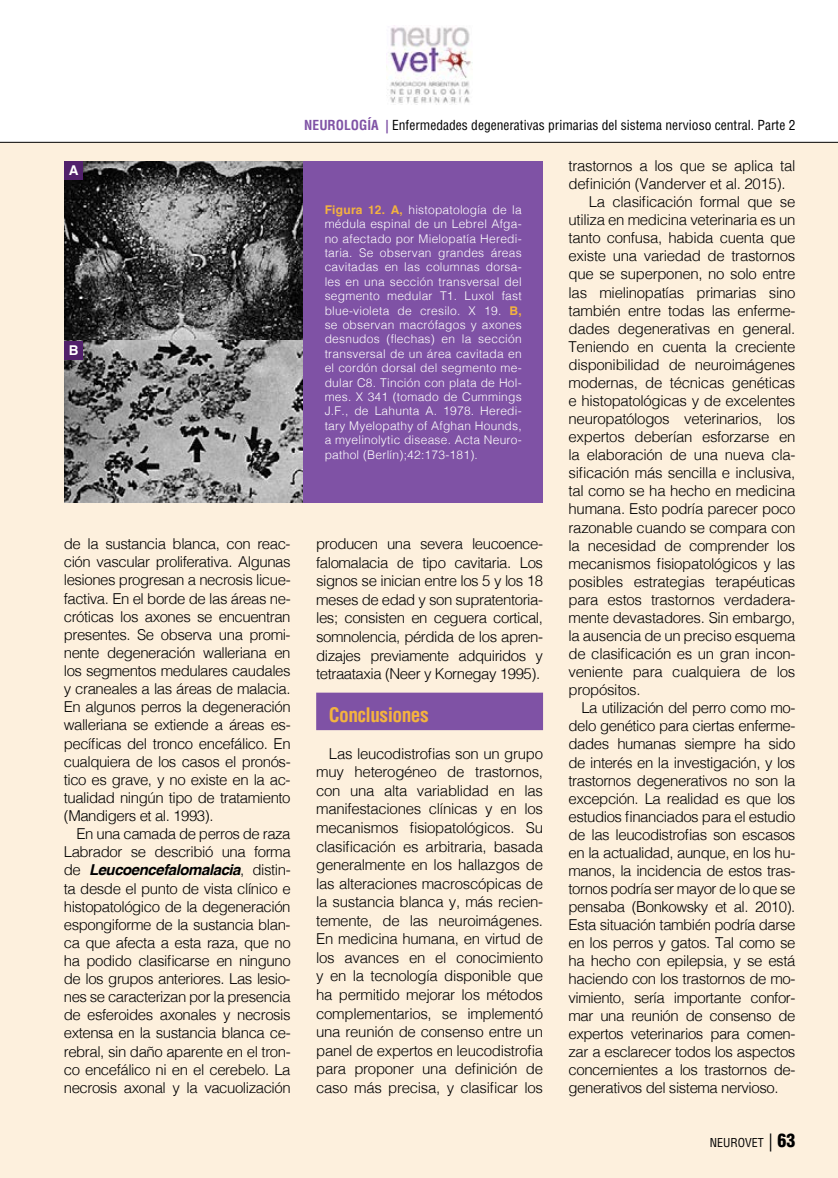
<style>
.page{position:relative;width:838px;height:1178px;background:#fff}
.page>*{position:absolute;margin:0;border:0;box-sizing:border-box;transform-origin:0 0}
.t1{font:700 condensed 19.5px "Helvetica";letter-spacing:-.03em;color:#f4b33f}
.t2{font:300 15px/18.1px "Helvetica";letter-spacing:-.02em;color:#000;text-align:justify}
.t3{font:condensed 13.5px "Helvetica";color:#000}
.t4{font:700 13.5px "Helvetica";color:#fff}
.t5{font:300 12px/14.4px "Helvetica";letter-spacing:.02em;color:#fff;text-align:justify}
.t6{font:condensed 12px "Helvetica";color:#000}
.s1{font-weight:700;font-style:italic}
.s2{font-weight:700;color:#7f52a5}
.s3{font-weight:700;color:#f4b33f}
.s4{font-size:18px}
.s5{font-weight:900;font-size:18px}
</style>
<div class="page">
<div style="left:0;top:142px;width:838px;height:1036px;background:#fdf0dd"></div>
<img style="left:387px;top:27px;width:85px;height:78px">
<hr style="left:0;top:142px;width:838px;height:1px;background:#000">
<div style="left:316px;top:693px;width:227px;height:37px;background:#7f52a5"></div>
<img style="left:65px;top:161px;width:238px;height:341px">
<div style="left:65px;top:161px;width:18px;height:18px;background:#51206b"></div>
<div style="left:65px;top:341px;width:18px;height:18px;background:#51206b"></div>
<div style="left:303px;top:161px;width:240px;height:341px;background:#7f52a5"></div>
<p class="t4" style="left:69px;top:159px;width:11px">A</p>
<p class="t4" style="left:69px;top:339px;width:11px">B</p>
<p class="t2" style="left:64px;top:534px;width:228px">de la sustancia blanca, con reac&shy;ción vascular proliferativa. Algunas lesiones progresan a necrosis licue&shy;factiva. En el borde de las áreas ne&shy;cróticas los axones se encuentran presentes. Se observa una promi&shy;nente degeneración walleriana en los segmentos medulares caudales y craneales a las áreas de malacia.<br>En algunos perros la degeneración walleriana se extiende a áreas es&shy;pecíficas del tronco encefálico. En cualquiera de los casos el pronós&shy;tico es grave, y no existe en la ac&shy;tualidad ningún tipo de tratamiento (Mandigers et al. 1993).</p>
<p class="t2" style="left:64px;top:824px;width:228px;text-indent:13px">En una camada de perros de raza Labrador se describió una forma de <span class="s1">Leucoencefalomalacia</span>, distin&shy;ta desde el punto de vista clínico e histopatológico de la degeneración espongiforme de la sustancia blan&shy;ca que afecta a esta raza, que no ha podido clasificarse en ninguno de los grupos anteriores. Las lesio&shy;nes se caracterizan por la presencia de esferoides axonales y necrosis extensa en la sustancia blanca ce&shy;rebral, sin daño aparente en el tron&shy;co encefálico ni en el cerebelo. La necrosis axonal y la vacuolización</p>
<p class="t3" style="left:304px;top:116px;width:492px"><span class="s2">NEUROLOGÍA |</span> Enfermedades degenerativas primarias del sistema nervioso central. Parte 2</p>
<p class="t5" style="left:325px;top:201px;width:199px"><span class="s3">Figura 12. A,</span> histopatología de la médula espinal de un Lebrel Afga&shy;no afectado por Mielopatía Heredi&shy;taria. Se observan grandes áreas cavitadas en las columnas dorsa&shy;les en una sección transversal del segmento medular T1. Luxol fast blue-violeta de cresilo. X 19. <span class="s3">B, </span>se observan macrófagos y axones desnudos (flechas) en la sección transversal de un área cavitada en el cordón dorsal del segmento me&shy;dular C8. Tinción con plata de Hol&shy;mes. X 341 (tomado de Cummings J.F., de Lahunta A. 1978. Heredi&shy;tary Myelopathy of Afghan Hounds, a myelinolytic disease. Acta Neuro&shy;pathol (Berlín);42:173-181).</p>
<p class="t2" style="left:316px;top:533px;width:228px;line-height:18.6px">producen una severa leucoence&shy;falomalacia de tipo cavitaria. Los signos se inician entre los 5 y los 18 meses de edad y son supratentoria&shy;les; consisten en ceguera cortical, somnolencia, pérdida de los apren&shy;dizajes previamente adquiridos y tetraataxia (Neer y Kornegay 1995).</p>
<h1 class="t1" style="left:329px;top:702px;width:101px">Conclusiones</h1>
<p class="t2" style="left:316px;top:743px;width:228px;line-height:18.6px;text-indent:13px">Las leucodistrofias son un grupo muy heterogéneo de trastornos, con una alta variablidad en las manifestaciones clínicas y en los mecanismos fisiopatológicos. Su clasificación es arbitraria, basada generalmente en los hallazgos de las alteraciones macroscópicas de la sustancia blanca y, más recien&shy;temente, de las neuroimágenes.<br>En medicina humana, en virtud de los avances en el conocimiento y en la tecnología disponible que ha permitido mejorar los métodos complementarios, se implementó una reunión de consenso entre un panel de expertos en leucodistrofia para proponer una definición de caso más precisa, y clasificar los</p>
<p class="t2" style="left:568px;top:155px;width:228px">trastornos a los que se aplica tal</p>
<p class="t2" style="left:568px;top:174px;width:218px">definición (Vanderver et al. 2015).</p>
<p class="t2" style="left:589px;top:192px;width:208px">La clasificación formal que se</p>
<p class="t2" style="left:568px;top:210px;width:228px">utiliza en medicina veterinaria es un</p>
<p class="t2" style="left:568px;top:228px;width:228px">tanto confusa, habida cuenta que</p>
<p class="t2" style="left:568px;top:246px;width:228px">existe una variedad de trastornos</p>
<p class="t2" style="left:568px;top:264px;width:228px">que se superponen, no solo entre</p>
<p class="t2" style="left:568px;top:282px;width:228px">las mielinopatías primarias sino</p>
<p class="t2" style="left:568px;top:300px;width:228px">también entre todas las enferme-</p>
<p class="t2" style="left:568px;top:318px;width:228px">dades degenerativas en general.</p>
<p class="t2" style="left:568px;top:336px;width:228px">Teniendo en cuenta la creciente</p>
<p class="t2" style="left:568px;top:354px;width:228px">disponibilidad de neuroimágenes</p>
<p class="t2" style="left:568px;top:372px;width:228px">modernas, de técnicas genéticas</p>
<p class="t2" style="left:568px;top:390px;width:228px">e histopatológicas y de excelentes</p>
<p class="t2" style="left:568px;top:409px;width:228px">neuropatólogos veterinarios, los</p>
<p class="t2" style="left:568px;top:427px;width:228px">expertos deberían esforzarse en</p>
<p class="t2" style="left:568px;top:445px;width:228px">la elaboración de una nueva cla-</p>
<p class="t2" style="left:568px;top:463px;width:228px">sificación más sencilla e inclusiva,</p>
<p class="t2" style="left:568px;top:481px;width:228px">tal como se ha hecho en medicina</p>
<p class="t2" style="left:568px;top:499px;width:228px">humana. Esto podría parecer poco</p>
<p class="t2" style="left:568px;top:517px;width:228px">razonable cuando se compara con</p>
<p class="t2" style="left:568px;top:535px;width:228px">la necesidad de comprender los</p>
<p class="t2" style="left:568px;top:553px;width:228px">mecanismos fisiopatológicos y las</p>
<p class="t2" style="left:568px;top:571px;width:228px">posibles estrategias terapéuticas</p>
<p class="t2" style="left:568px;top:589px;width:228px">para estos trastornos verdadera-</p>
<p class="t2" style="left:568px;top:607px;width:228px">mente devastadores. Sin embargo,</p>
<p class="t2" style="left:568px;top:625px;width:228px">la ausencia de un preciso esquema</p>
<p class="t2" style="left:568px;top:644px;width:228px">de clasificación es un gran incon-</p>
<p class="t2" style="left:568px;top:662px;width:228px">veniente para cualquiera de los</p>
<p class="t2" style="left:568px;top:680px;width:74px">propósitos.</p>
<p class="t2" style="left:581px;top:698px;width:216px">La utilización del perro como mo-</p>
<p class="t2" style="left:568px;top:716px;width:228px">delo genético para ciertas enferme-</p>
<p class="t2" style="left:568px;top:734px;width:228px">dades humanas siempre ha sido</p>
<p class="t2" style="left:568px;top:752px;width:228px">de interés en la investigación, y los</p>
<p class="t2" style="left:568px;top:770px;width:228px">trastornos degenerativos no son la</p>
<p class="t2" style="left:568px;top:788px;width:228px">excepción. La realidad es que los</p>
<p class="t2" style="left:568px;top:806px;width:228px">estudios financiados para el estudio</p>
<p class="t2" style="left:568px;top:824px;width:228px">de las leucodistrofias son escasos</p>
<p class="t2" style="left:568px;top:842px;width:228px">en la actualidad, aunque, en los hu-</p>
<p class="t2" style="left:568px;top:860px;width:228px">manos, la incidencia de estos tras-</p>
<p class="t2" style="left:568px;top:878px;width:228px">tornos podría ser mayor de lo que se</p>
<p class="t2" style="left:568px;top:897px;width:228px">pensaba (Bonkowsky et al. 2010).</p>
<p class="t2" style="left:568px;top:915px;width:228px">Esta situación también podría darse</p>
<p class="t2" style="left:568px;top:933px;width:228px">en los perros y gatos. Tal como se</p>
<p class="t2" style="left:568px;top:951px;width:228px">ha hecho con epilepsia, y se está</p>
<p class="t2" style="left:568px;top:969px;width:228px">haciendo con los trastornos de mo-</p>
<p class="t2" style="left:568px;top:987px;width:228px">vimiento, sería importante confor-</p>
<p class="t2" style="left:568px;top:1005px;width:228px">mar una reunión de consenso de</p>
<p class="t2" style="left:568px;top:1023px;width:228px">expertos veterinarios para comen-</p>
<p class="t2" style="left:568px;top:1041px;width:228px">zar a esclarecer todos los aspectos</p>
<p class="t2" style="left:568px;top:1059px;width:228px">concernientes a los trastornos de-</p>
<p class="t2" style="left:568px;top:1077px;width:211px">generativos del sistema nervioso.</p>
<p class="t6" style="left:710px;top:1135px;width:87px">NEUROVET <span class="s4">|</span> <span class="s5">63</span></p>
</div>
